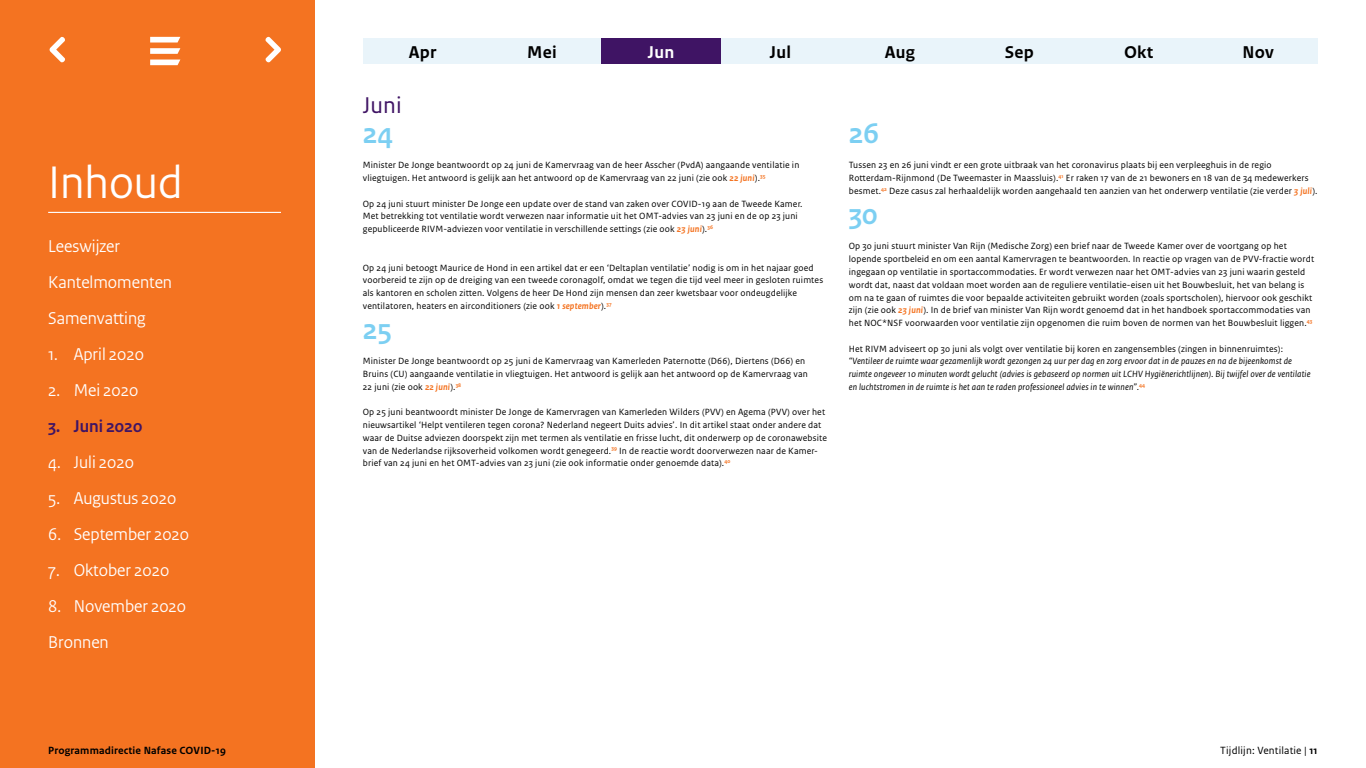
<style>
.page{position:relative;width:1366px;height:768px;background:#fff}
.page>*{position:absolute;margin:0;border:0;box-sizing:border-box;transform-origin:0 0}
.Kop_1{font:48px "Rijksoverheid Sans Heading";color:#fff}
.Dag{font:700 30px "Rijksoverheid Sans Heading";color:#7ccff2}
.Maand{font:24px "Rijksoverheid Sans Text";color:#3f1464}
.Kop_2_genummerd-1a{font:18px "Rijksoverheid Sans Heading";color:#fff}
.Kop_2{font:18px "Rijksoverheid Sans Heading";color:#fff}
.Maand_Zwart{font:700 18px "Rijksoverheid Sans Text";letter-spacing:.015em;color:#000}
.Kop_2_genummerd-1{font:700 18px "Rijksoverheid Sans Heading";color:#3f1464}
.Maand_Wit{font:700 18px "Rijksoverheid Sans Text";color:#fff}
.t1{font:700 11px "Rijksoverheid Sans Text";letter-spacing:.015em;color:#000}
.t2{font:11px "Rijksoverheid Sans Text";letter-spacing:.015em;color:#000}
.Plat{font:9.5px/12.8px "Rijksoverheid Sans Text";letter-spacing:.015em;color:#000}
.Plat-2{font:italic 9.5px/12.8px "Rijksoverheid Sans Text";letter-spacing:.015em;color:#000}
.s1{font-weight:700;font-style:italic;color:#f47321}
.s2{font-weight:700}
</style>
<div class="page">
<div style="left:0;top:0;width:315px;height:768px;background:#f47321"></div>
<hr style="left:48px;top:212px;width:233px;height:1px;background:#fff">
<svg style="left:150px;top:37px;width:30px;height:17px"></svg>
<svg style="left:150px;top:60px;width:30px;height:5px"></svg>
<svg style="left:49px;top:36px;width:16px;height:27px"></svg>
<svg style="left:265px;top:36px;width:16px;height:27px"></svg>
<div style="left:363px;top:38px;width:119px;height:26px;background:#e9f4fa"></div>
<div style="left:482px;top:38px;width:120px;height:26px;background:#e9f4fa"></div>
<div style="left:602px;top:38px;width:119px;height:26px;background:#3f1464"></div>
<div style="left:721px;top:38px;width:119px;height:26px;background:#e9f4fa"></div>
<div style="left:840px;top:38px;width:120px;height:26px;background:#e9f4fa"></div>
<div style="left:960px;top:38px;width:119px;height:26px;background:#e9f4fa"></div>
<div style="left:1079px;top:38px;width:119px;height:26px;background:#e9f4fa"></div>
<div style="left:1198px;top:38px;width:120px;height:26px;background:#e9f4fa"></div>
<h1 class="Kop_1" style="left:48px;top:154px;width:136px">Inhoud</h1>
<h2 class="Kop_2" style="left:48px;top:236px;width:73px">Leeswijzer</h2>
<h2 class="Kop_2" style="left:48px;top:272px;width:125px">Kantelmomenten</h2>
<h2 class="Kop_2" style="left:48px;top:308px;width:99px">Samenvatting</h2>
<h2 class="Kop_2_genummerd-1a" style="left:48px;top:344px;width:97px">1. April 2020</h2>
<h2 class="Kop_2_genummerd-1a" style="left:48px;top:380px;width:92px">2. Mei 2020</h2>
<h2 class="Kop_2_genummerd-1" style="left:48px;top:416px;width:96px">3. Juni 2020</h2>
<h2 class="Kop_2_genummerd-1a" style="left:48px;top:452px;width:87px">4. Juli 2020</h2>
<h2 class="Kop_2_genummerd-1a" style="left:48px;top:488px;width:130px">5. Augustus 2020</h2>
<h2 class="Kop_2_genummerd-1a" style="left:48px;top:524px;width:142px">6. September 2020</h2>
<h2 class="Kop_2_genummerd-1a" style="left:48px;top:560px;width:123px">7. Oktober 2020</h2>
<h2 class="Kop_2_genummerd-1a" style="left:48px;top:596px;width:140px">8. November 2020</h2>
<h2 class="Kop_2" style="left:48px;top:632px;width:62px">Bronnen</h2>
<p class="Maand_Zwart" style="left:409px;top:42px;width:29px">Apr</p>
<p class="Maand_Zwart" style="left:527px;top:42px;width:31px">Mei</p>
<p class="Maand_Wit" style="left:648px;top:42px;width:28px">Jun</p>
<p class="Maand_Zwart" style="left:770px;top:42px;width:23px">Jul</p>
<p class="Maand_Zwart" style="left:885px;top:42px;width:32px">Aug</p>
<p class="Maand_Zwart" style="left:1005px;top:42px;width:31px">Sep</p>
<p class="Maand_Zwart" style="left:1124px;top:42px;width:31px">Okt</p>
<p class="Maand_Zwart" style="left:1242px;top:42px;width:33px">Nov</p>
<h1 class="Maand" style="left:363px;top:91px;width:40px">Juni</h1>
<h2 class="Dag" style="left:363px;top:116px;width:32px">24</h2>
<p class="Plat" style="left:363px;top:159px;width:438px">Minister De Jonge beantwoordt op 24 juni de Kamervraag van de heer Asscher (PvdA) aangaande ventilatie in</p>
<p class="Plat" style="left:363px;top:172px;width:404px">vliegtuigen. Het antwoord is gelijk aan het antwoord op de Kamervraag van 22 juni (zie ook <span class="s1">22 juni</span>).<sup>35</sup></p>
<p class="Plat" style="left:363px;top:197px;width:441px">Op 24 juni stuurt minister De Jonge een update over de stand van zaken over COVID-19 aan de Tweede Kamer.</p>
<p class="Plat" style="left:363px;top:210px;width:437px">Met betrekking tot ventilatie wordt verwezen naar informatie uit het OMT-advies van 23 juni en de op 23 juni</p>
<p class="Plat" style="left:363px;top:223px;width:352px">gepubliceerde RIVM-adviezen voor ventilatie in verschillende settings (zie ook <span class="s1">23 juni</span>).<sup>36</sup></p>
<p class="Plat" style="left:363px;top:261px;width:462px">Op 24 juni betoogt Maurice de Hond in een artikel dat er een ‘Deltaplan ventilatie’ nodig is om in het najaar goed voorbereid te zijn op de dreiging van een tweede coronagolf, omdat we tegen die tijd veel meer in gesloten ruimtes als kantoren en scholen zitten. Volgens de heer De Hond zijn mensen dan zeer kwetsbaar voor ondeugdelijke</p>
<p class="Plat" style="left:363px;top:299px;width:250px">ventilatoren, heaters en airconditioners (zie ook <span class="s1">1 september</span>).<sup>37</sup></p>
<h2 class="Dag" style="left:363px;top:312px;width:31px">25</h2>
<p class="Plat" style="left:363px;top:355px;width:446px">Minister De Jonge beantwoordt op 25 juni de Kamervraag van Kamerleden Paternotte (D66), Diertens (D66) en<br>Bruins (CU) aangaande ventilatie in vliegtuigen. Het antwoord is gelijk aan het antwoord op de Kamervraag van</p>
<p class="Plat" style="left:363px;top:380px;width:100px">22 juni (zie ook <span class="s1">22 juni</span>).<sup>38</sup></p>
<p class="Plat" style="left:363px;top:406px;width:466px">Op 25 juni beantwoordt minister De Jonge de Kamervragen van Kamerleden Wilders (PVV) en Agema (PVV) over het nieuwsartikel ‘Helpt ventileren tegen corona? Nederland negeert Duits advies’. In dit artikel staat onder andere dat waar de Duitse adviezen doorspekt zijn met termen als ventilatie en frisse lucht, dit onderwerp op de coronawebsite van de Nederlandse rijksoverheid volkomen wordt genegeerd.<sup>39</sup> In de reactie wordt doorverwezen naar de Kamer&shy;brief van 24 juni en het OMT-advies van 23 juni (zie ook informatie onder genoemde data).<sup>40</sup></p>
<h2 class="Dag" style="left:849px;top:116px;width:32px">26</h2>
<p class="Plat" style="left:849px;top:159px;width:424px">Tussen 23 en 26 juni vindt er een grote uitbraak van het coronavirus plaats bij een verpleeghuis in de regio</p>
<p class="Plat" style="left:849px;top:172px;width:470px">Rotterdam-Rijnmond (De Tweemaster in Maassluis).<sup>41</sup> Er raken 17 van de 21 bewoners en 18 van de 34 medewerkers besmet.<sup>42</sup> Deze casus zal herhaaldelijk worden aangehaald ten aanzien van het onderwerp ventilatie (zie verder <span class="s1">3 juli</span>).</p>
<h2 class="Dag" style="left:849px;top:197px;width:30px">30</h2>
<p class="Plat" style="left:849px;top:240px;width:440px">Op 30 juni stuurt minister Van Rijn (Medische Zorg) een brief naar de Tweede Kamer over de voortgang op het</p>
<p class="Plat" style="left:849px;top:253px;width:467px">lopende sportbeleid en om een aantal Kamervragen te beantwoorden. In reactie op vragen van de PVV-fractie wordt ingegaan op ventilatie in sportaccommodaties. Er wordt verwezen naar het OMT-advies van 23 juni waarin gesteld wordt dat, naast dat voldaan moet worden aan de reguliere ventilatie-eisen uit het Bouwbesluit, het van belang is om na te gaan of ruimtes die voor bepaalde activiteiten gebruikt worden (zoals sportscholen), hiervoor ook geschikt zijn (zie ook <span class="s1">23 juni</span>). In de brief van minister Van Rijn wordt genoemd dat in het handboek sportaccommodaties van het NOC*NSF voorwaarden voor ventilatie zijn opgenomen die ruim boven de normen van het Bouwbesluit liggen.<sup>43</sup></p>
<p class="Plat" style="left:849px;top:342px;width:436px">Het RIVM adviseert op 30 juni als volgt over ventilatie bij koren en zangensembles (zingen in binnenruimtes):</p>
<p class="Plat-2" style="left:849px;top:355px;width:445px">“Ventileer de ruimte waar gezamenlijk wordt gezongen 24 uur per dag en zorg ervoor dat in de pauzes en na de bijeenkomst de</p>
<p class="Plat-2" style="left:849px;top:368px;width:463px">ruimte ongeveer 10 minuten wordt gelucht (advies is gebaseerd op normen uit LCHV Hygiënerichtlijnen). Bij twijfel over de ventilatie en luchtstromen in de ruimte is het aan te raden professioneel advies in te winnen”.<sup>44</sup></p>
<p class="t1" style="left:48px;top:744px;width:179px">Programmadirectie Nafase COVID-19</p>
<p class="t2" style="left:1220px;top:744px;width:99px">Tijdlijn: Ventilatie | <span class="s2">11</span></p>
</div>
